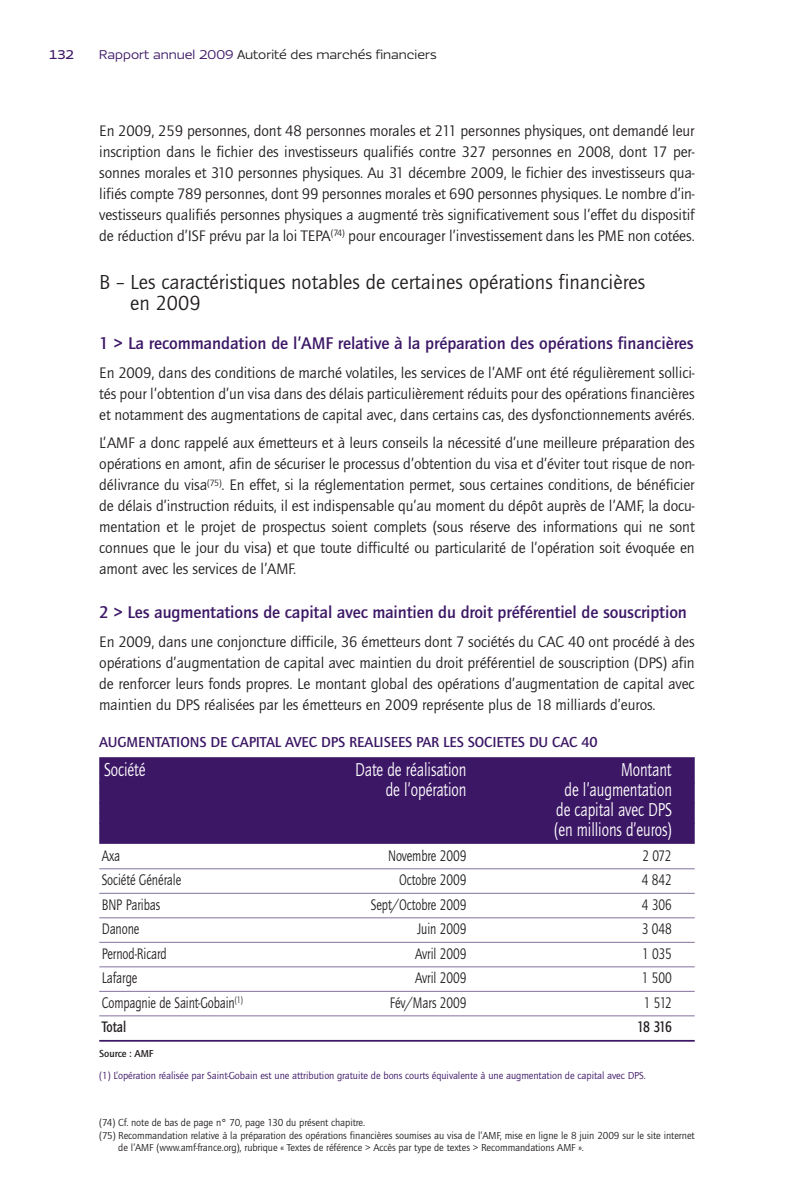
<style>
.page{position:relative;width:794px;height:1191px;background:#fff}
.page>*{position:absolute;margin:0;border:0;box-sizing:border-box;transform-origin:0 0}
.t1{font:21px/21px "Quay Sans ITC";color:#231f20}
.t2{font:19.25px/20.1px "Quay Sans ITC";letter-spacing:-.005em;color:#fff;text-align:center;scale:.8 1}
.t3{font:500 17.5px "Quay Sans ITC";letter-spacing:-.005em;color:#3c1765}
.t4{font:15.75px/21px "Quay Sans ITC";letter-spacing:-.005em;color:#231f20;text-align:justify}
.t5{font:15.75px "Quay Sans ITC";letter-spacing:-.005em;color:#231f20;scale:.8 1}
.t6{font:500 15.75px "Quay Sans ITC";letter-spacing:-.075em;color:#231f20;scale:.8 1}
.t7{font:500 14.88px "Quay Sans ITC";letter-spacing:-.005em;color:#3c1765}
.t8{font:13.12px "Ezzo";color:#231f20}
.t9{font:500 13.12px "Ezzo";color:#3c1765}
.t10{font:10.5px "Quay Sans ITC";letter-spacing:-.005em;color:#231f20}
.t11{font:10.5px "Quay Sans ITC";letter-spacing:-.005em;color:#3c1765}
.t12{font:500 10.5px "Quay Sans ITC";letter-spacing:-.005em;color:#231f20}
.s1{color:#3c1765}
</style>
<div class="page">
<div style="left:99px;top:757px;width:595px;height:26px;background:#3c1765"></div>
<div style="left:99px;top:782px;width:595px;height:21px;background:#3c1765"></div>
<div style="left:99px;top:802px;width:595px;height:21px;background:#3c1765"></div>
<div style="left:99px;top:823px;width:595px;height:21px;background:#3c1765"></div>
<hr style="left:99px;top:868px;width:595px;height:1px;background:#8472a0">
<hr style="left:99px;top:893px;width:595px;height:1px;background:#8472a0">
<hr style="left:99px;top:917px;width:595px;height:1px;background:#8472a0">
<hr style="left:99px;top:942px;width:595px;height:1px;background:#8472a0">
<hr style="left:99px;top:966px;width:595px;height:1px;background:#8472a0">
<hr style="left:99px;top:991px;width:595px;height:1px;background:#8472a0">
<hr style="left:99px;top:1015px;width:595px;height:1px;background:#8472a0">
<hr style="left:99px;top:1040px;width:595px;height:1px;background:#3c1765">
<p class="t9" style="left:50px;top:46px;width:26px">132</p>
<p class="t8" style="left:99px;top:46px;width:339px"><span class="s1">Rapport annuel 2009</span> Autorité des marchés financiers</p>
<p class="t4" style="left:99px;top:121px;width:597px">En 2009, 259 personnes, dont 48 personnes morales et 211 personnes physiques, ont demandé leur inscription dans le fichier des investisseurs qualifiés contre 327 personnes en 2008, dont 17 per&shy;sonnes morales et 310 personnes physiques. Au 31 décembre 2009, le fichier des investisseurs qua&shy;lifiés compte 789 personnes, dont 99 personnes morales et 690 personnes physiques. Le nombre d’in&shy;vestisseurs qualifiés personnes physiques a augmenté très significativement sous l’effet du dispositif de réduction d’ISF prévu par la loi TEPA<sup>(74)</sup> pour encourager l’investissement dans les PME non cotées.</p>
<h1 class="t1" style="left:130px;top:273px;width:516px;text-indent:-31px">B – Les caractéristiques notables de certaines opérations financières en 2009</h1>
<p class="t3" style="left:99px;top:337px;width:596px">1 &gt; La recommandation de l’AMF relative à la préparation des opérations financières</p>
<p class="t4" style="left:99px;top:363px;width:597px">En 2009, dans des conditions de marché volatiles, les services de l’AMF ont été régulièrement sollici&shy;tés pour l’obtention d’un visa dans des délais particulièrement réduits pour des opérations financières et notamment des augmentations de capital avec, dans certains cas, des dysfonctionnements avérés.</p>
<p class="t4" style="left:99px;top:434px;width:597px">L’AMF a donc rappelé aux émetteurs et à leurs conseils la nécessité d’une meilleure préparation des opérations en amont, afin de sécuriser le processus d’obtention du visa et d’éviter tout risque de non&shy;délivrance du visa<sup>(75)</sup>. En effet, si la réglementation permet, sous certaines conditions, de bénéficier de délais d’instruction réduits, il est indispensable qu’au moment du dépôt auprès de l’AMF, la docu&shy;mentation et le projet de prospectus soient complets (sous réserve des informations qui ne sont connues que le jour du visa) et que toute difficulté ou particularité de l’opération soit évoquée en amont avec les services de l’AMF.</p>
<p class="t3" style="left:99px;top:606px;width:589px">2 &gt; Les augmentations de capital avec maintien du droit préférentiel de souscription</p>
<p class="t4" style="left:99px;top:632px;width:597px">En 2009, dans une conjoncture difficile, 36 émetteurs dont 7 sociétés du CAC 40 ont procédé à des opérations d’augmentation de capital avec maintien du droit préférentiel de souscription (DPS) afin de renforcer leurs fonds propres. Le montant global des opérations d’augmentation de capital avec maintien du DPS réalisées par les émetteurs en 2009 représente plus de 18 milliards d’euros.</p>
<p class="t7" style="left:99px;top:736px;width:500px">AUGMENTATIONS DE CAPITAL AVEC DPS REALISEES PAR LES SOCIETES DU CAC 40</p>
<p class="t2" style="left:104px;top:761px;width:53px">Société</p>
<p class="t2" style="left:355px;top:761px;width:141px">Date de réalisation</p>
<p class="t2" style="left:621px;top:761px;width:65px">Montant</p>
<p class="t2" style="left:386px;top:781px;width:102px">de l’opération</p>
<p class="t2" style="left:554px;top:781px;width:149px">de l’augmentation de capital avec DPS (en millions d’euros)</p>
<p class="t5" style="left:102px;top:849px;width:24px">Axa</p>
<p class="t5" style="left:388px;top:849px;width:99px">Novembre 2009</p>
<p class="t5" style="left:642px;top:849px;width:38px">2 072</p>
<p class="t5" style="left:102px;top:874px;width:101px">Société Générale</p>
<p class="t5" style="left:399px;top:874px;width:86px">Octobre 2009</p>
<p class="t5" style="left:642px;top:874px;width:39px">4 842</p>
<p class="t5" style="left:102px;top:898px;width:75px">BNP Paribas</p>
<p class="t5" style="left:371px;top:898px;width:121px">Sept/Octobre 2009</p>
<p class="t5" style="left:642px;top:898px;width:39px">4 306</p>
<p class="t5" style="left:102px;top:923px;width:49px">Danone</p>
<p class="t5" style="left:417px;top:923px;width:63px">Juin 2009</p>
<p class="t5" style="left:642px;top:923px;width:39px">3 048</p>
<p class="t5" style="left:102px;top:947px;width:83px">Pernod-Ricard</p>
<p class="t5" style="left:415px;top:947px;width:66px">Avril 2009</p>
<p class="t5" style="left:642px;top:947px;width:39px">1 035</p>
<p class="t5" style="left:102px;top:972px;width:46px">Lafarge</p>
<p class="t5" style="left:415px;top:972px;width:66px">Avril 2009</p>
<p class="t5" style="left:642px;top:972px;width:39px">1 500</p>
<p class="t5" style="left:102px;top:996px;width:178px">Compagnie de Saint-Gobain<sup>(1)</sup></p>
<p class="t5" style="left:390px;top:996px;width:97px">Fév/Mars 2009</p>
<p class="t5" style="left:644px;top:996px;width:37px">1 512</p>
<p class="t6" style="left:102px;top:1021px;width:32px">Total</p>
<p class="t6" style="left:637px;top:1021px;width:45px">18 316</p>
<p class="t12" style="left:99px;top:1049px;width:56px">Source : AMF</p>
<p class="t11" style="left:99px;top:1071px;width:548px">(1) L’opération réalisée par Saint-Gobain est une attribution gratuite de bons courts équivalente à une augmentation de capital avec DPS.</p>
<p class="t10" style="left:99px;top:1118px;width:267px">(74) Cf. note de bas de page n° 70, page 130 du présent chapitre.</p>
<p class="t10" style="left:99px;top:1131px;width:597px">(75) Recommandation relative à la préparation des opérations financières soumises au visa de l’AMF, mise en ligne le 8 juin 2009 sur le site internet</p>
<p class="t10" style="left:118px;top:1143px;width:467px">de l’AMF (www.amf-france.org), rubrique « Textes de référence &gt; Accès par type de textes &gt; Recommandations AMF ».</p>
</div>
